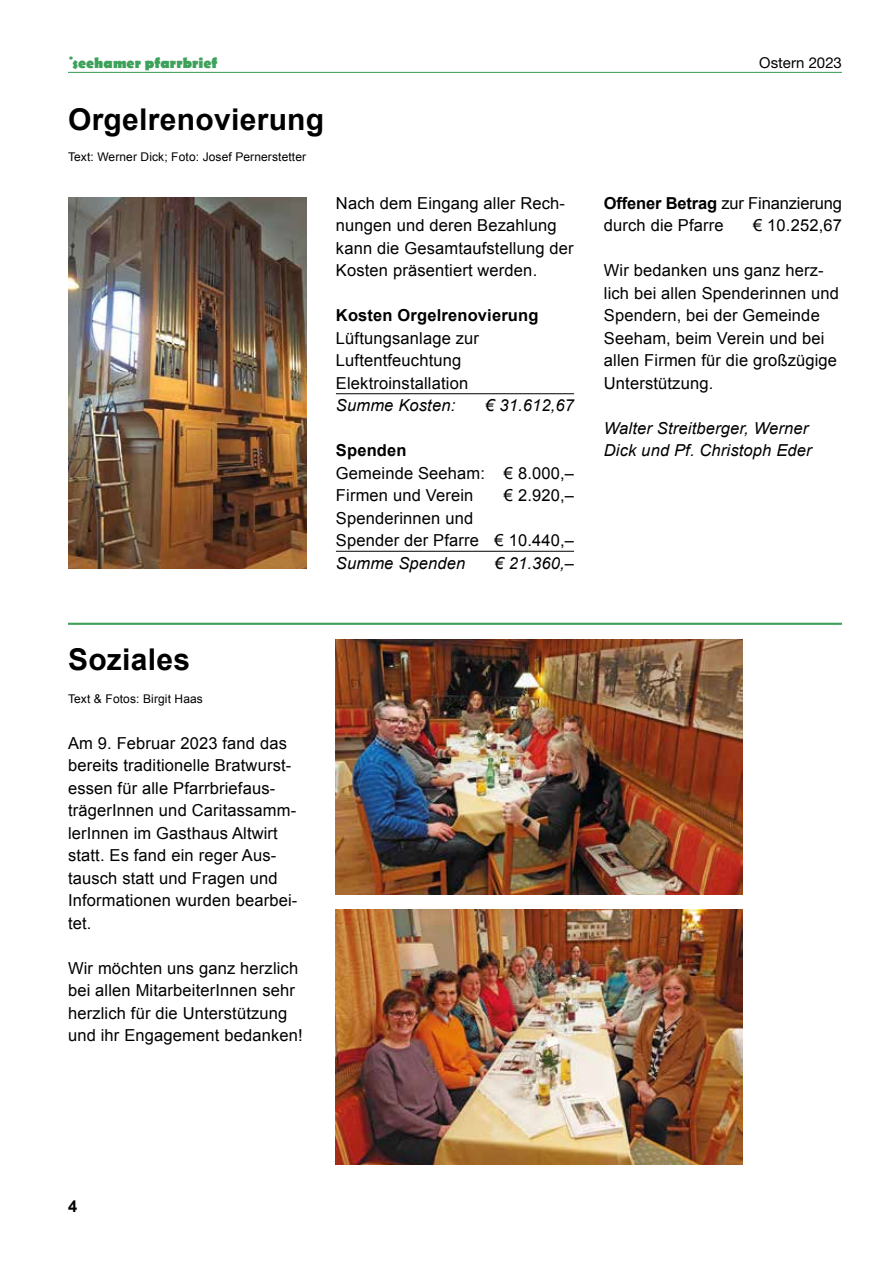
<style>
.page{position:relative;width:893px;height:1263px;background:#fff}
.page>*{position:absolute;margin:0;border:0;box-sizing:border-box;transform-origin:0 0}
.t1{font:700 30px "Arial";letter-spacing:.01em;color:#000}
.t2{font:16.5px/22.5px "Arial";letter-spacing:.01em;color:#000}
.t3{font:italic 16.5px/22.5px "Arial";letter-spacing:.01em;color:#000}
.t4{font:16.5px/22.5px "Arial";letter-spacing:-.01em;color:#000}
.t5{font:700 16.5px "Arial";letter-spacing:.01em;color:#000}
.t6{font:700 15px "Berlin Sans FB";color:#3da15a}
.t7{font:15px "Helvetica Neue LT Pro";letter-spacing:.005em;color:#000}
.t8{font:12px "Arial";letter-spacing:.01em;color:#000}
.s1{font-weight:700}
</style>
<div class="page">
<hr style="left:68px;top:72px;width:774px;height:1px;background:#3da15a">
<hr style="left:336px;top:393px;width:238px;height:1px;background:#000">
<hr style="left:336px;top:551px;width:238px;height:1px;background:#000">
<img style="left:68px;top:197px;width:238px;height:372px">
<img style="left:336px;top:640px;width:406px;height:255px">
<img style="left:336px;top:910px;width:406px;height:255px">
<hr style="left:68px;top:623px;width:774px;height:2px;background:#3da15a">
<p class="t6" style="left:68px;top:54px;width:151px">˙seehamer pfarrbrief</p>
<p class="t7" style="left:759px;top:53px;width:84px">Ostern 2023</p>
<h1 class="t1" style="left:68px;top:99px;width:258px">Orgelrenovierung</h1>
<p class="t8" style="left:68px;top:149px;width:240px">Text: Werner Dick; Foto: Josef Pernerstetter</p>
<p class="t2" style="left:336px;top:192px;width:239px">Nach dem Eingang aller Rech&shy;nungen und deren Bezahlung kann die Gesamtaufstellung der<br>Kosten präsentiert werden.</p>
<p class="t5" style="left:336px;top:304px;width:204px">Kosten Orgelrenovierung</p>
<p class="t2" style="left:336px;top:327px;width:145px">Lüftungsanlage zur<br>Luftentfeuchtung<br>Elektroinstallation</p>
<p class="t3" style="left:336px;top:394px;width:121px">Summe Kosten:</p>
<p class="t3" style="left:485px;top:394px;width:90px">€ 31.612,67</p>
<p class="t5" style="left:336px;top:439px;width:72px">Spenden</p>
<p class="t2" style="left:336px;top:462px;width:240px">Gemeinde Seeham: € 8.000,–<br>Firmen und Verein</p>
<p class="t2" style="left:504px;top:484px;width:72px">€ 2.920,–</p>
<p class="t2" style="left:336px;top:507px;width:240px">Spenderinnen und<br>Spender der Pfarre € 10.440,–</p>
<p class="t3" style="left:336px;top:552px;width:131px">Summe Spenden</p>
<p class="t3" style="left:495px;top:552px;width:81px">€ 21.360,–</p>
<p class="t4" style="left:604px;top:192px;width:240px"><span class="s1">Offener Betrag</span> zur Finanzierung durch die Pfarre</p>
<p class="t2" style="left:753px;top:214px;width:90px">€ 10.252,67</p>
<p class="t2" style="left:604px;top:259px;width:237px">Wir bedanken uns ganz herz&shy;lich bei allen Spenderinnen und<br>Spendern, bei der Gemeinde<br>Seeham, beim Verein und bei allen Firmen für die großzügige<br>Unterstützung.</p>
<p class="t3" style="left:604px;top:417px;width:209px">Walter Streitberger, Werner<br>Dick und Pf. Christoph Eder</p>
<h1 class="t1" style="left:68px;top:639px;width:124px">Soziales</h1>
<p class="t8" style="left:68px;top:691px;width:136px">Text &amp; Fotos: Birgit Haas</p>
<p class="t2" style="left:68px;top:732px;width:231px">Am 9. Februar 2023 fand das bereits traditionelle Bratwurst&shy;essen für alle Pfarrbriefaus&shy;trägerInnen und Caritassamm&shy;lerInnen im Gasthaus Altwirt statt. Es fand ein reger Aus&shy;tausch statt und Fragen und<br>Informationen wurden bearbei&shy;tet.</p>
<p class="t2" style="left:68px;top:957px;width:236px">Wir möchten uns ganz herzlich bei allen MitarbeiterInnen sehr herzlich für die Unterstützung und ihr Engagement bedanken!</p>
<p class="t5" style="left:68px;top:1195px;width:11px">4</p>
</div>
